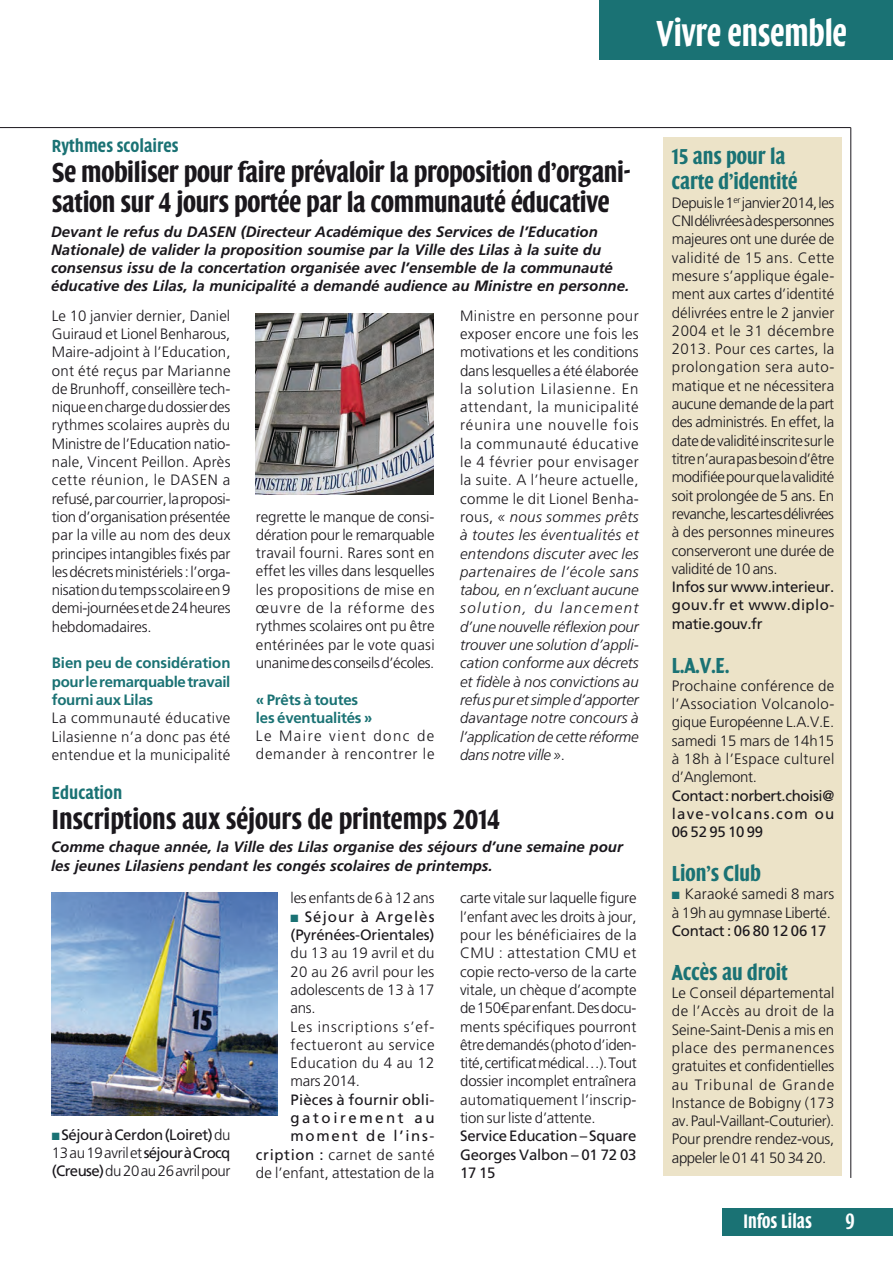
<style>
.page{position:relative;width:893px;height:1263px;background:#fff}
.page>*{position:absolute;margin:0;border:0;box-sizing:border-box;transform-origin:0 0}
.t1{font:600 37.5px "Quadraat Sans Dis";color:#fff;scale:.9 1}
.Fil_titre{font:600 28.5px/30px "Quadraat Sans Dis";letter-spacing:-.01em;color:#1a171c}
.titre_col{font:600 22.5px/25.5px "Quadraat Sans Dis";color:#1a7274}
.t2{font:700 22.5px "Quadraat Sans Con";color:#fff}
.t3{font:600 20.25px "Quadraat Sans Dis";letter-spacing:.005em;color:#fff;scale:.9 1}
.Fil_surtitre{font:700 18px "Quadraat Head";color:#1a7274;scale:.95 1}
.Texte{font:300 15px/18.3px "Frutiger";letter-spacing:.015em;color:#1a171c;text-align:justify}
.Texte_courant{font:300 15px/18.3px "Frutiger";letter-spacing:-.015em;color:#1a171c;text-align:justify}
.Texte-2{font:italic 300 15px/18.3px "Frutiger";letter-spacing:-.015em;color:#1a171c;text-align:justify}
.chapo_texte{font:italic 700 15px/18.3px "Frutiger";color:#1a171c}
.Texte_courant-2{font:15px/18.3px "Frutiger";letter-spacing:-.015em;color:#1a171c;text-align:justify}
.Texte-3{font:15px/18.3px "Frutiger";letter-spacing:-.015em;color:#1a171c;text-align:justify}
.Texte-4{font:15px/18.3px "Frutiger";letter-spacing:.11em;color:#1a171c;text-align:right}
.Texte-5{font:700 15px/18.3px "Frutiger";letter-spacing:-.02em;color:#1a7274;text-align:justify}
.Texte-6{font:300 15px/18.3px "Frutiger";letter-spacing:.05em;color:#1a171c}
.Texte-7{font:300 15px "Frutiger";letter-spacing:-.015em;color:#1a171c}
.s1{font-style:normal}
.s2{color:#1a7274}
.s3{font-weight:300}
.s4{font-weight:400}
</style>
<div class="page">
<div style="left:599px;top:0;width:294px;height:59px;background:#1a7274"></div>
<div style="left:723px;top:1208px;width:170px;height:27px;background:#1a7274"></div>
<div style="left:663px;top:137px;width:179px;height:1039px;background:#ece3c8"></div>
<hr style="left:850px;top:128px;width:1px;height:1050px;background:#1a171c">
<hr style="left:0;top:127px;width:851px;height:1px;background:#1a171c">
<img style="left:52px;top:892px;width:226px;height:223px">
<img style="left:255px;top:313px;width:179px;height:181px">
<p class="t1" style="left:656px;top:14px;width:213px">Vivre ensemble</p>
<p class="Fil_surtitre" style="left:52px;top:135px;width:135px">Rythmes scolaires</p>
<p class="Fil_titre" style="left:52px;top:157px;width:580px">Se mobiliser pour faire prévaloir la proposition d’organi&shy;sation sur 4 jours portée par la communauté éducative</p>
<p class="chapo_texte" style="left:51px;top:222px;width:580px">Devant le refus du DASEN (Directeur Académique des Services de l’Education Nationale) de valider la proposition soumise par la Ville des Lilas à la suite du consensus issu de la concertation organisée avec l’ensemble de la communauté éducative des Lilas, la municipalité a demandé audience au Ministre en personne.</p>
<p class="Texte" style="left:52px;top:306px;width:180px">Le 10 janvier dernier, Daniel Guiraud et Lionel Benharous, Maire-adjoint à l’Education, ont été reçus par Marianne de Brunhoff, conseillère tech&shy;nique en charge du dossier des rythmes scolaires auprès du Ministre de l’Education natio&shy;nale, Vincent Peillon. Après cette réunion, le DASEN a refusé, par courrier, la proposi&shy;tion d’organisation présentée par la ville au nom des deux principes intangibles fixés par les décrets ministériels: l’orga&shy;nisation du temps scolaire en 9 demi-journées et de 24 heures hebdomadaires.</p>
<p class="Texte-5" style="left:52px;top:654px;width:180px">Bien peu de considération pour le remarquable travail fourni aux Lilas</p>
<p class="Texte" style="left:52px;top:709px;width:180px">La communauté éducative Lilasienne n’a donc pas été entendue et la municipalité</p>
<p class="Texte" style="left:256px;top:507px;width:180px">regrette le manque de consi&shy;dération pour le remarquable travail fourni. Rares sont en effet les villes dans lesquelles les propositions de mise en œuvre de la réforme des rythmes scolaires ont pu être entérinées par le vote quasi unanime des conseils d’écoles.</p>
<p class="Texte-5" style="left:256px;top:690px;width:104px">« Prêts à toutes</p>
<p class="Texte-5" style="left:256px;top:708px;width:118px">les éventualités »</p>
<p class="Texte-6" style="left:256px;top:727px;width:180px">Le Maire vient donc de demander à rencontrer le</p>
<p class="Texte-2" style="left:460px;top:306px;width:180px"><span class="s1">Ministre en personne pour exposer encore une fois les motivations et les conditions dans lesquelles a été élaborée la solution Lilasienne. En attendant, la municipalité réunira une nouvelle fois la communauté éducative le 4 février pour envisager la suite. A l’heure actuelle, comme le dit Lionel Benha&shy;rous,</span> « nous sommes prêts à toutes les éventualités et entendons discuter avec les partenaires de l’école sans tabou, en n’excluant aucune solution, du lancement d’une nouvelle réflexion pour trouver une solution d’appli&shy;cation conforme aux décrets et fidèle à nos convictions au refus pur et simple d’apporter davantage notre concours à l’application de cette réforme dans notre ville »<span class="s1">.</span></p>
<p class="Fil_surtitre" style="left:52px;top:783px;width:76px">Education</p>
<p class="Fil_titre" style="left:52px;top:804px;width:449px">Inscriptions aux séjours de printemps 2014</p>
<p class="chapo_texte" style="left:51px;top:838px;width:573px">Comme chaque année, la Ville des Lilas organise des séjours d’une semaine pour les jeunes Lilasiens pendant les congés scolaires de printemps.</p>
<p class="Texte-3" style="left:52px;top:1125px;width:180px"><span class="s2">■</span> Séjour à Cerdon (Loiret) <span class="s3">du 13 au 19 avril et</span> séjour à Crocq (Creuse) <span class="s3">du 20 au 26 avril pour</span></p>
<p class="Texte-7" style="left:291px;top:890px;width:145px">les enfants de 6 à 12 ans</p>
<p class="Texte" style="left:291px;top:908px;width:146px"><span class="s2">■</span> <span class="s4">Séjour à Argelès (Pyrénées-Orientales) </span>du 13 au 19 avril et du 20 au 26 avril pour les adolescents de 13 à 17 ans.</p>
<p class="Texte" style="left:291px;top:1017px;width:146px">Les inscriptions s’ef&shy;fectueront au service Education du 4 au 12 mars 2014.</p>
<p class="Texte-4" style="left:256px;top:1090px;width:180px">Pièces à fournir obli&shy;gatoirement au moment de l’ins&shy;cription : <span class="s3">carnet de santé de l’enfant, attestation de la</span></p>
<p class="Texte" style="left:460px;top:889px;width:178px">carte vitale sur laquelle figure l’enfant avec les droits à jour, pour les bénéficiaires de la CMU : attestation CMU et copie recto-verso de la carte vitale, un chèque d’acompte de 150€ par enfant. Des docu&shy;ments spécifiques pourront être demandés (photo d’iden&shy;tité, certificat médical…). Tout dossier incomplet entraînera automatiquement l’inscrip&shy;tion sur liste d’attente.</p>
<p class="Texte-3" style="left:460px;top:1127px;width:178px">Service Education – Square Georges Valbon – 01 72 03<br>17 15</p>
<p class="titre_col" style="left:672px;top:144px;width:127px">15 ans pour la carte d’identité</p>
<p class="Texte_courant" style="left:672px;top:194px;width:164px">Depuis le 1<sup>er</sup> janvier 2014, les CNI délivrées à des personnes majeures ont une durée de validité de 15 ans. Cette mesure s’applique égale&shy;ment aux cartes d’identité délivrées entre le 2 janvier 2004 et le 31 décembre 2013. Pour ces cartes, la prolongation sera auto&shy;matique et ne nécessitera aucune demande de la part des administrés. En effet, la date de validité inscrite sur le titre n’aura pas besoin d’être modifiée pour que la validité soit prolongée de 5 ans. En revanche, les cartes délivrées à des personnes mineures conserveront une durée de validité de 10 ans.</p>
<p class="Texte_courant-2" style="left:672px;top:578px;width:164px">Infos sur www.interieur. gouv.fr et www.diplo&shy;matie.gouv.fr</p>
<p class="titre_col" style="left:672px;top:652px;width:59px">L.A.V.E.</p>
<p class="Texte_courant" style="left:672px;top:677px;width:164px">Prochaine conférence de l’Association Volcanolo&shy;gique Européenne L.A.V.E. samedi 15 mars de 14h15 à 18h à l’Espace culturel d’Anglemont.</p>
<p class="Texte_courant-2" style="left:672px;top:786px;width:164px">Contact : norbert.choisi@ lave-volcans.com ou 06 52 95 10 99</p>
<p class="titre_col" style="left:672px;top:861px;width:91px">Lion’s Club</p>
<p class="Texte_courant" style="left:672px;top:885px;width:164px"><span class="s2">■</span> Karaoké samedi 8 mars à 19h au gymnase Liberté.</p>
<p class="Texte_courant-2" style="left:672px;top:922px;width:156px">Contact : 06 80 12 06 17</p>
<p class="titre_col" style="left:672px;top:959px;width:118px">Accès au droit</p>
<p class="Texte_courant" style="left:672px;top:984px;width:164px">Le Conseil départemental de l’Accès au droit de la Seine-Saint-Denis a mis en place des permanences gratuites et confidentielles au Tribunal de Grande Instance de Bobigny (173 av. Paul-Vaillant-Couturier).<br>Pour prendre rendez-vous, appeler le 01 41 50 34 20.</p>
<p class="t3" style="left:744px;top:1210px;width:77px">Infos Lilas</p>
<p class="t2" style="left:845px;top:1203px;width:10px">9</p>
</div>
